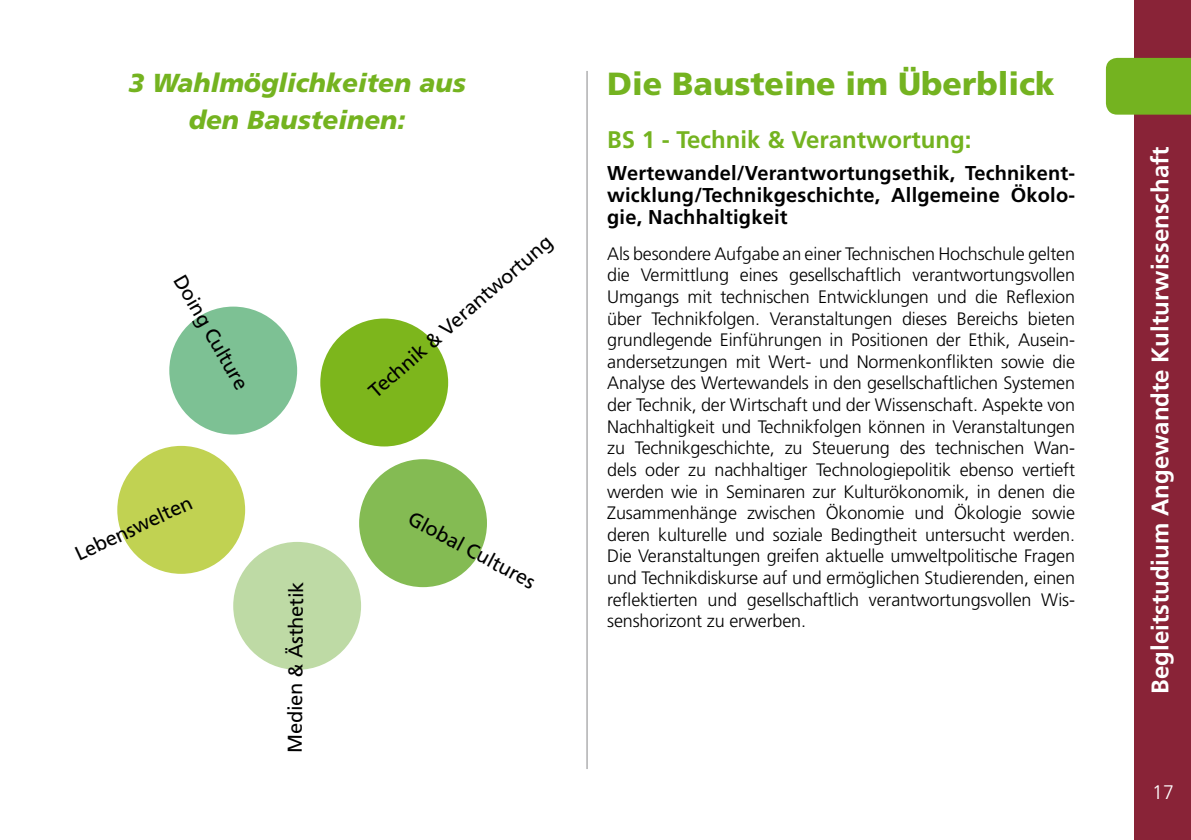
<style>
.page{position:relative;width:1191px;height:840px;background:#fff}
.page>*{position:absolute;margin:0;border:0;box-sizing:border-box;transform-origin:0 0}
.t1{font:900 32px "Frutiger LT Std";color:#74b320}
.t2{font:italic 900 26px/36.8px "Frutiger LT Std";color:#74b320;text-align:center}
.t3{font:700 24px "Frutiger LT Std";color:#fff}
.t4{font:700 24px "Frutiger LT Std";color:#74b320}
.t5{font:700 20px/22px "Frutiger LT Std";letter-spacing:.01em;color:#000;text-align:justify}
.t6{font:20px "Frutiger LT Std";color:#000}
.t7{font:300 19.6px "Frutiger LT Std";color:#fff}
.t8{font:300 18px/21.6px "Frutiger LT Std";letter-spacing:-.01em;color:#000;text-align:justify}
</style>
<div class="page">
<hr style="left:586px;top:71px;width:1px;height:697px;background:#87888a">
<div style="left:1134px;top:0;width:57px;height:839px;background:#892337"></div>
<div style="left:1106px;top:58px;width:85px;height:57px;background:#74b320"></div>
<div style="left:169px;top:306px;width:128px;height:128px;background:#7dc194;border-radius:50%"></div>
<div style="left:117px;top:445px;width:128px;height:128px;background:#c1d252;border-radius:50%"></div>
<div style="left:320px;top:318px;width:128px;height:128px;background:#7db61c;border-radius:50%"></div>
<div style="left:359px;top:459px;width:128px;height:127px;background:#84bb53;border-radius:50%"></div>
<div style="left:233px;top:541px;width:128px;height:128px;background:#bedaa5;border-radius:50%"></div>
<h2 class="t2" style="left:129px;top:64px;width:339px">3 Wahlmöglichkeiten aus den Bausteinen:</h2>
<p class="t6" style="left:189px;top:270px;width:130px;rotate:60deg">Doing Culture</p>
<p class="t6" style="left:71px;top:544px;width:128px;rotate:-25deg">Lebenswelten</p>
<p class="t6" style="left:282px;top:752px;width:173px;rotate:-89deg">Medien &amp; Ästhetik</p>
<p class="t6" style="left:364px;top:384px;width:237px;rotate:-41deg">Technik &amp; Verantwortung</p>
<p class="t6" style="left:415px;top:506px;width:142px;rotate:28deg">Global Cultures</p>
<h1 class="t1" style="left:607px;top:64px;width:449px">Die Bausteine im Überblick</h1>
<h3 class="t4" style="left:607px;top:125px;width:366px">BS 1 - Technik &amp; Verantwortung:</h3>
<p class="t5" style="left:607px;top:162px;width:469px">Wertewandel/Verantwortungsethik, Technikent&shy;wicklung/Technikgeschichte, Allgemeine Ökolo&shy;gie, Nachhaltigkeit</p>
<p class="t8" style="left:607px;top:243px;width:469px">Als besondere Aufgabe an einer Technischen Hochschule gelten die Vermittlung eines gesellschaftlich verantwortungsvollen Umgangs mit technischen Entwicklungen und die Reflexion über Technikfolgen. Veranstaltungen dieses Bereichs bieten grundlegende Einführungen in Positionen der Ethik, Ausein&shy;andersetzungen mit Wert- und Normenkonflikten sowie die Analyse des Wertewandels in den gesellschaftlichen Systemen der Technik, der Wirtschaft und der Wissenschaft. Aspekte von Nachhaltigkeit und Technikfolgen können in Veranstaltungen zu Technikgeschichte, zu Steuerung des technischen Wan&shy;dels oder zu nachhaltiger Technologiepolitik ebenso vertieft werden wie in Seminaren zur Kulturökonomik, in denen die Zusammenhänge zwischen Ökonomie und Ökologie sowie deren kulturelle und soziale Bedingtheit untersucht werden.<br>Die Veranstaltungen greifen aktuelle umweltpolitische Fragen und Technikdiskurse auf und ermöglichen Studierenden, einen reflektierten und gesellschaftlich verantwortungsvollen Wis&shy;senshorizont zu erwerben.</p>
<h3 class="t3" style="left:1146px;top:693px;width:548px;rotate:-90deg">Begleitstudium Angewandte Kulturwissenschaft</h3>
<p class="t7" style="left:1152px;top:780px;width:23px">17</p>
</div>
